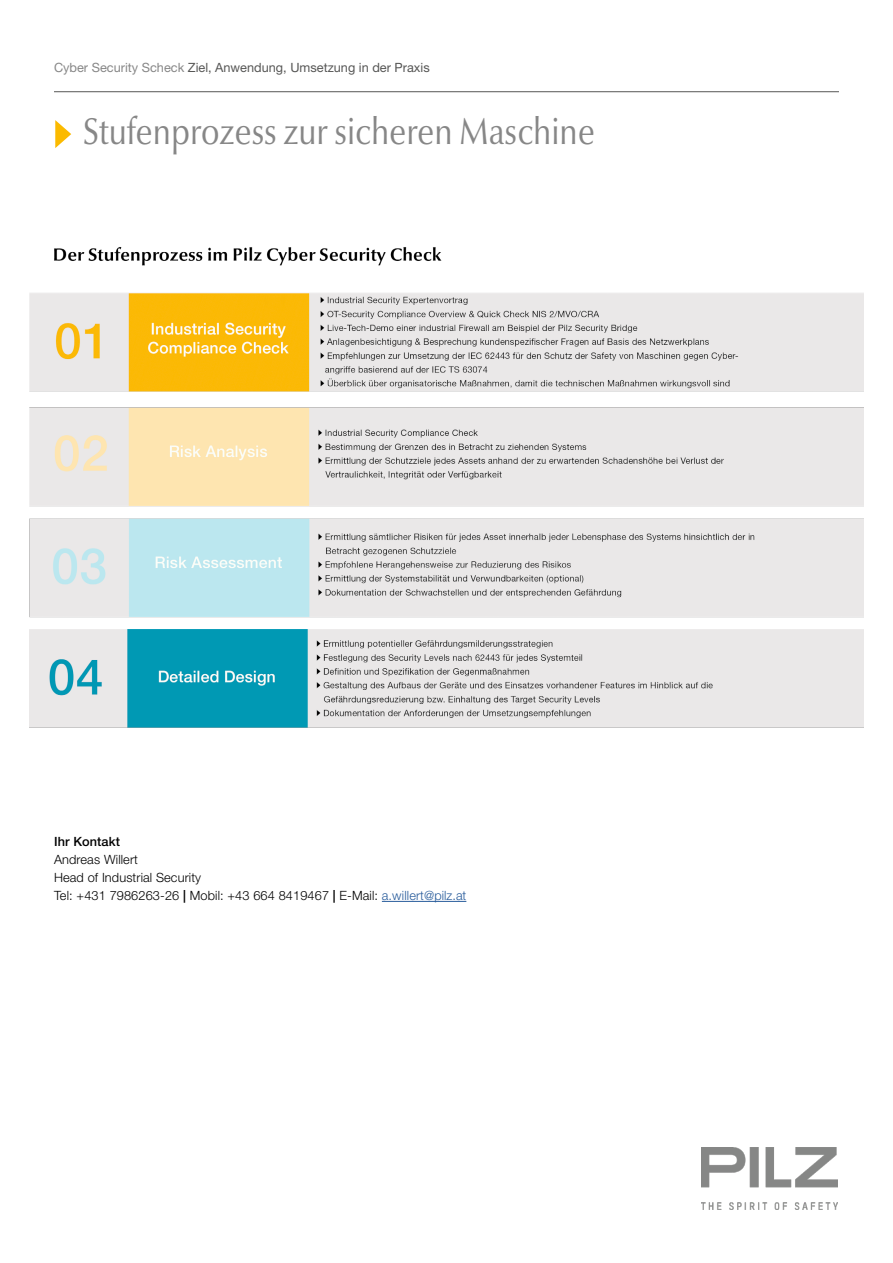
<style>
.page{position:relative;width:893px;height:1263px;background:#fff}
.page>*{position:absolute;margin:0;border:0;box-sizing:border-box;transform-origin:0 0}
.t1{font:37.5px "Optima Nova LT Pro";color:#878787;scale:.85 1}
.t2{font:300 12.75px/18px "Helvetica Neue LTW1 G";letter-spacing:.01em;color:#000}
.t3{font:12.75px "Helvetica Neue LT Pro";color:#575756}
.t4{font:500 12.75px "Helvetica Neue LTW1 G";letter-spacing:.01em;color:#000}
.s1{color:#878787}
.s2{font-weight:500}
.s3{color:#275b9b}
</style>
<div class="page">
<hr style="left:54px;top:91px;width:785px;height:1px;background:#575756">
<svg style="left:55px;top:120px;width:16px;height:28px"></svg>
<hr style="left:382px;top:901px;width:84px;height:1px;background:#275b9b">
<img style="left:702px;top:1147px;width:136px;height:62px">
<img style="left:30px;top:247px;width:833px;height:481px">
<p class="t3" style="left:54px;top:60px;width:377px"><span class="s1">Cyber Security Scheck</span> Ziel, Anwendung, Umsetzung in der Praxis</p>
<h1 class="t1" style="left:83px;top:108px;width:603px">Stufenprozess zur sicheren Maschine</h1>
<p class="t4" style="left:54px;top:834px;width:68px">Ihr Kontakt</p>
<p class="t2" style="left:54px;top:850px;width:414px">Andreas Willert<br>Head of Industrial Security<br>Tel: +431 7986263-26 <span class="s2">|</span> Mobil: +43 664 8419467 <span class="s2">|</span> E-Mail: <span class="s3">a.willert@pilz.at</span></p>
</div>
